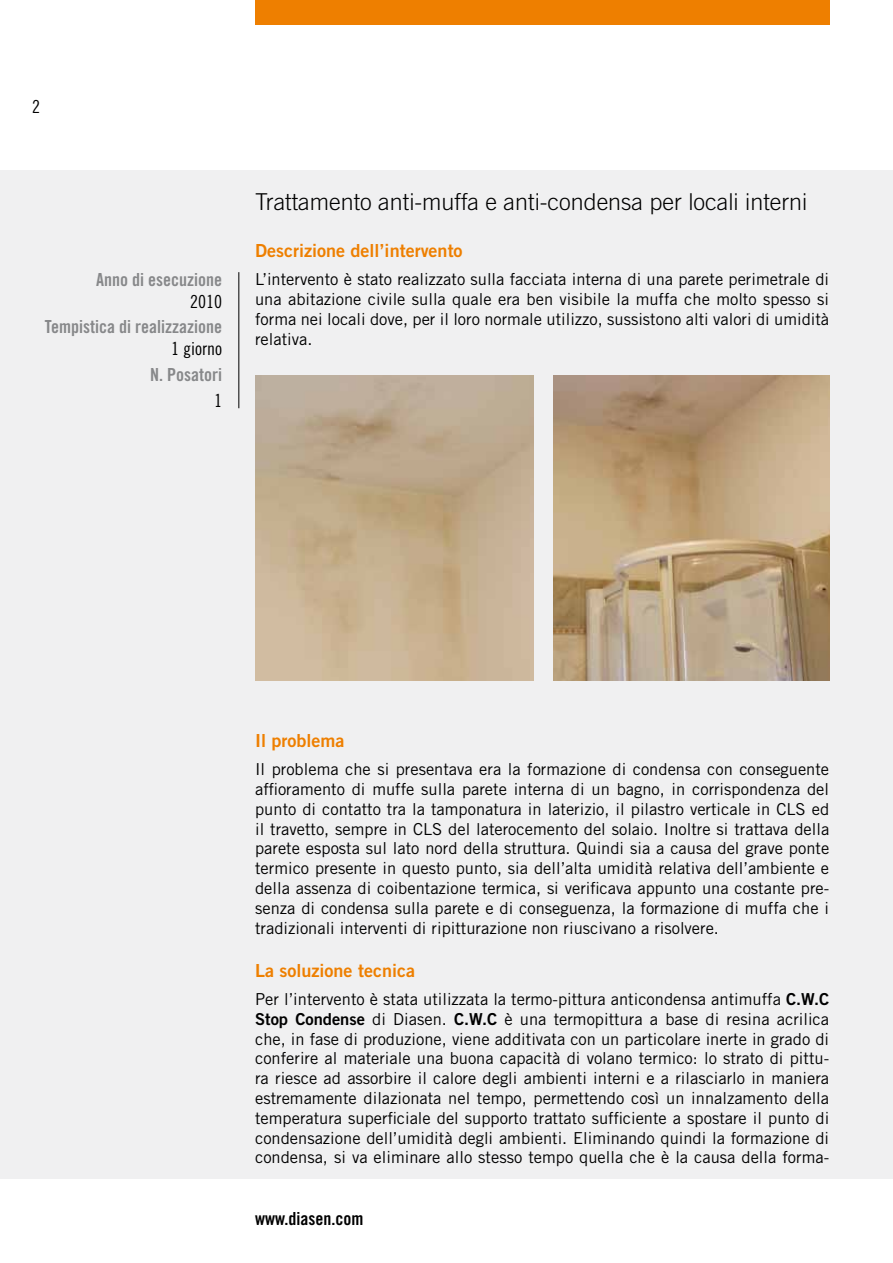
<style>
.page{position:relative;width:893px;height:1263px;background:#fff}
.page>*{position:absolute;margin:0;border:0;box-sizing:border-box;transform-origin:0 0}
.t1{font:300 23.25px "Trade Gothic";color:#000}
.t2{font:18px "Trade Gothic Bold Two";color:#ee7f00}
.t3{font:18px "Trade Gothic Bold Cond Twenty";color:#87888a}
.t4{font:18px "Trade Gothic Bold Cond Twenty";color:#000}
.t5{font:18px "Trade Gothic Cond Eighteen";color:#000}
.t6{font:16.5px/19.8px "Trade Gothic";color:#000;text-align:justify}
.s1{font-family:"Trade Gothic Bold Two"}
</style>
<div class="page">
<div style="left:0;top:170px;width:893px;height:1008px;background:#f0f0f1"></div>
<div style="left:255px;top:0;width:574px;height:25px;background:#ee7f00"></div>
<hr style="left:239px;top:272px;width:1px;height:136px;background:#000">
<img style="left:553px;top:376px;width:276px;height:305px">
<p class="t5" style="left:32px;top:96px;width:9px">2</p>
<p class="t3" style="left:96px;top:269px;width:127px">Anno di esecuzione</p>
<p class="t5" style="left:190px;top:290px;width:33px">2010</p>
<p class="t3" style="left:45px;top:316px;width:179px">Tempistica di realizzazione</p>
<p class="t5" style="left:171px;top:338px;width:52px">1 giorno</p>
<p class="t3" style="left:150px;top:363px;width:73px">N. Posatori</p>
<p class="t5" style="left:214px;top:390px;width:9px">1</p>
<h1 class="t1" style="left:255px;top:188px;width:554px">Trattamento anti-muffa e anti-condensa per locali interni</h1>
<p class="t2" style="left:255px;top:239px;width:209px">Descrizione dell’intervento</p>
<p class="t6" style="left:255px;top:269px;width:576px">L’intervento è stato realizzato sulla facciata interna di una parete perimetrale di una abitazione civile sulla quale era ben visibile la muffa che molto spesso si forma nei locali dove, per il loro normale utilizzo, sussistono alti valori di umidità relativa.</p>
<p class="t2" style="left:255px;top:729px;width:91px">Il problema</p>
<p class="t6" style="left:255px;top:759px;width:576px">Il problema che si presentava era la formazione di condensa con conseguente affioramento di muffe sulla parete interna di un bagno, in corrispondenza del punto di contatto tra la tamponatura in laterizio, il pilastro verticale in CLS ed il travetto, sempre in CLS del laterocemento del solaio. Inoltre si trattava della parete esposta sul lato nord della struttura. Quindi sia a causa del grave ponte termico presente in questo punto, sia dell’alta umidità relativa dell’ambiente e della assenza di coibentazione termica, si verificava appunto una costante pre&shy;senza di condensa sulla parete e di conseguenza, la formazione di muffa che i tradizionali interventi di ripitturazione non riuscivano a risolvere.</p>
<p class="t2" style="left:255px;top:959px;width:162px">La soluzione tecnica</p>
<p class="t6" style="left:255px;top:989px;width:576px">Per l’intervento è stata utilizzata la termo-pittura anticondensa antimuffa <span class="s1">C.W.C Stop Condense</span> di Diasen. <span class="s1">C.W.C</span> è una termopittura a base di resina acrilica che, in fase di produzione, viene additivata con un particolare inerte in grado di conferire al materiale una buona capacità di volano termico: lo strato di pittu&shy;ra riesce ad assorbire il calore degli ambienti interni e a rilasciarlo in maniera estremamente dilazionata nel tempo, permettendo così un innalzamento della temperatura superficiale del supporto trattato sufficiente a spostare il punto di condensazione dell’umidità degli ambienti. Eliminando quindi la formazione di condensa, si va eliminare allo stesso tempo quella che è la causa della forma-</p>
<p class="t4" style="left:255px;top:1207px;width:110px">www.diasen.com</p>
</div>
